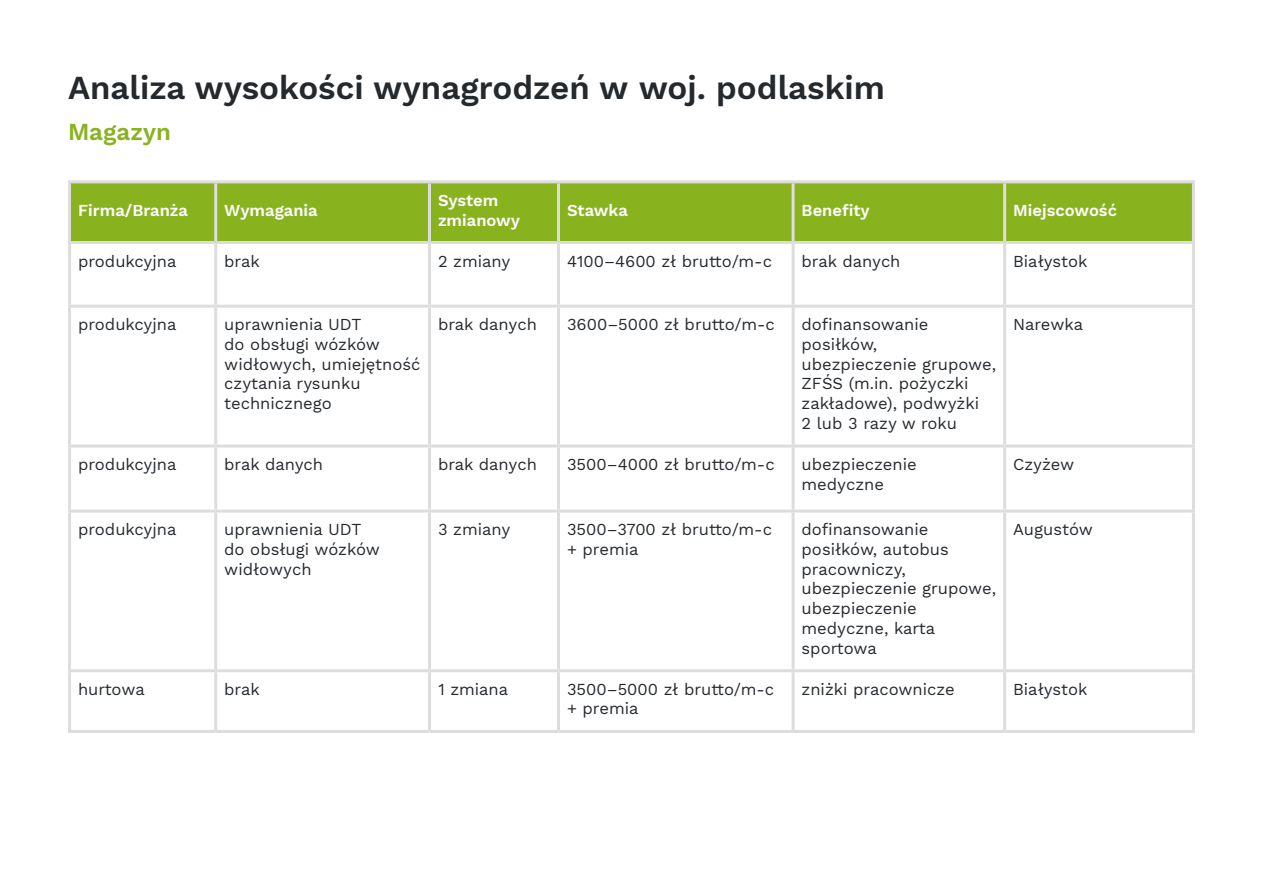
<style>
.page{position:relative;width:1263px;height:893px;background:#fff}
.page>*{position:absolute;margin:0;border:0;box-sizing:border-box;transform-origin:0 0}
.H2__czarny{font:600 33px "Work Sans";color:#24292e}
.H3__zielony{font:600 24px "Work Sans";color:#89b21f}
.Tabela_Wpis{font:16.5px/19.8px "Work Sans";color:#24292e}
.Tabela_Naglowek{font:600 16.5px/19.8px "Work Sans";color:#fff}
</style>
<div class="page">
<div style="left:71px;top:183px;width:1121px;height:58px;background:#89b21f"></div>
<hr style="left:68px;top:180px;width:148px;height:3px;background:#ddd">
<hr style="left:68px;top:183px;width:3px;height:58px;background:#ddd">
<hr style="left:216px;top:180px;width:213px;height:3px;background:#ddd">
<hr style="left:214px;top:183px;width:3px;height:58px;background:#ddd">
<hr style="left:429px;top:180px;width:129px;height:3px;background:#ddd">
<hr style="left:428px;top:183px;width:3px;height:58px;background:#ddd">
<hr style="left:558px;top:180px;width:235px;height:3px;background:#ddd">
<hr style="left:557px;top:183px;width:3px;height:58px;background:#ddd">
<hr style="left:793px;top:180px;width:212px;height:3px;background:#ddd">
<hr style="left:791px;top:183px;width:3px;height:58px;background:#ddd">
<hr style="left:1005px;top:180px;width:190px;height:3px;background:#ddd">
<hr style="left:1003px;top:183px;width:3px;height:58px;background:#ddd">
<hr style="left:1192px;top:183px;width:3px;height:58px;background:#ddd">
<hr style="left:68px;top:241px;width:148px;height:3px;background:#ddd">
<hr style="left:68px;top:244px;width:3px;height:61px;background:#ddd">
<hr style="left:216px;top:241px;width:213px;height:3px;background:#ddd">
<hr style="left:214px;top:244px;width:3px;height:61px;background:#ddd">
<hr style="left:429px;top:241px;width:129px;height:3px;background:#ddd">
<hr style="left:428px;top:244px;width:3px;height:61px;background:#ddd">
<hr style="left:558px;top:241px;width:235px;height:3px;background:#ddd">
<hr style="left:557px;top:244px;width:3px;height:61px;background:#ddd">
<hr style="left:793px;top:241px;width:212px;height:3px;background:#ddd">
<hr style="left:791px;top:244px;width:3px;height:61px;background:#ddd">
<hr style="left:1005px;top:241px;width:190px;height:3px;background:#ddd">
<hr style="left:1003px;top:244px;width:3px;height:61px;background:#ddd">
<hr style="left:1192px;top:244px;width:3px;height:61px;background:#ddd">
<hr style="left:68px;top:305px;width:148px;height:3px;background:#ddd">
<hr style="left:68px;top:308px;width:3px;height:136px;background:#ddd">
<hr style="left:216px;top:305px;width:213px;height:3px;background:#ddd">
<hr style="left:214px;top:308px;width:3px;height:136px;background:#ddd">
<hr style="left:429px;top:305px;width:129px;height:3px;background:#ddd">
<hr style="left:428px;top:308px;width:3px;height:136px;background:#ddd">
<hr style="left:558px;top:305px;width:235px;height:3px;background:#ddd">
<hr style="left:557px;top:308px;width:3px;height:136px;background:#ddd">
<hr style="left:793px;top:305px;width:212px;height:3px;background:#ddd">
<hr style="left:791px;top:308px;width:3px;height:136px;background:#ddd">
<hr style="left:1005px;top:305px;width:190px;height:3px;background:#ddd">
<hr style="left:1003px;top:308px;width:3px;height:136px;background:#ddd">
<hr style="left:1192px;top:308px;width:3px;height:136px;background:#ddd">
<hr style="left:68px;top:444px;width:148px;height:3px;background:#ddd">
<hr style="left:68px;top:447px;width:3px;height:63px;background:#ddd">
<hr style="left:216px;top:444px;width:213px;height:3px;background:#ddd">
<hr style="left:214px;top:447px;width:3px;height:63px;background:#ddd">
<hr style="left:429px;top:444px;width:129px;height:3px;background:#ddd">
<hr style="left:428px;top:447px;width:3px;height:63px;background:#ddd">
<hr style="left:558px;top:444px;width:235px;height:3px;background:#ddd">
<hr style="left:557px;top:447px;width:3px;height:63px;background:#ddd">
<hr style="left:793px;top:444px;width:212px;height:3px;background:#ddd">
<hr style="left:791px;top:447px;width:3px;height:63px;background:#ddd">
<hr style="left:1005px;top:444px;width:190px;height:3px;background:#ddd">
<hr style="left:1003px;top:447px;width:3px;height:63px;background:#ddd">
<hr style="left:1192px;top:447px;width:3px;height:63px;background:#ddd">
<hr style="left:68px;top:510px;width:148px;height:3px;background:#ddd">
<hr style="left:68px;top:513px;width:3px;height:156px;background:#ddd">
<hr style="left:216px;top:510px;width:213px;height:3px;background:#ddd">
<hr style="left:214px;top:513px;width:3px;height:156px;background:#ddd">
<hr style="left:429px;top:510px;width:129px;height:3px;background:#ddd">
<hr style="left:428px;top:513px;width:3px;height:156px;background:#ddd">
<hr style="left:558px;top:510px;width:235px;height:3px;background:#ddd">
<hr style="left:557px;top:513px;width:3px;height:156px;background:#ddd">
<hr style="left:793px;top:510px;width:212px;height:3px;background:#ddd">
<hr style="left:791px;top:513px;width:3px;height:156px;background:#ddd">
<hr style="left:1005px;top:510px;width:190px;height:3px;background:#ddd">
<hr style="left:1003px;top:513px;width:3px;height:156px;background:#ddd">
<hr style="left:1192px;top:513px;width:3px;height:156px;background:#ddd">
<hr style="left:68px;top:669px;width:148px;height:3px;background:#ddd">
<hr style="left:68px;top:672px;width:3px;height:58px;background:#ddd">
<hr style="left:216px;top:669px;width:213px;height:3px;background:#ddd">
<hr style="left:214px;top:672px;width:3px;height:58px;background:#ddd">
<hr style="left:429px;top:669px;width:129px;height:3px;background:#ddd">
<hr style="left:428px;top:672px;width:3px;height:58px;background:#ddd">
<hr style="left:558px;top:669px;width:235px;height:3px;background:#ddd">
<hr style="left:557px;top:672px;width:3px;height:58px;background:#ddd">
<hr style="left:793px;top:669px;width:212px;height:3px;background:#ddd">
<hr style="left:791px;top:672px;width:3px;height:58px;background:#ddd">
<hr style="left:1005px;top:669px;width:190px;height:3px;background:#ddd">
<hr style="left:1003px;top:672px;width:3px;height:58px;background:#ddd">
<hr style="left:1192px;top:672px;width:3px;height:58px;background:#ddd">
<hr style="left:68px;top:730px;width:148px;height:3px;background:#ddd">
<hr style="left:216px;top:730px;width:213px;height:3px;background:#ddd">
<hr style="left:429px;top:730px;width:129px;height:3px;background:#ddd">
<hr style="left:558px;top:730px;width:235px;height:3px;background:#ddd">
<hr style="left:793px;top:730px;width:212px;height:3px;background:#ddd">
<hr style="left:1005px;top:730px;width:190px;height:3px;background:#ddd">
<p class="H2__czarny" style="left:68px;top:68px;width:818px">Analiza wysokości wynagrodzeń w woj. podlaskim</p>
<p class="H3__zielony" style="left:68px;top:118px;width:105px">Magazyn</p>
<p class="Tabela_Naglowek" style="left:78px;top:201px;width:111px">Firma/Branża</p>
<p class="Tabela_Naglowek" style="left:224px;top:201px;width:95px">Wymagania</p>
<p class="Tabela_Naglowek" style="left:438px;top:191px;width:84px">System zmianowy</p>
<p class="Tabela_Naglowek" style="left:567px;top:201px;width:62px">Stawka</p>
<p class="Tabela_Naglowek" style="left:801px;top:201px;width:70px">Benefity</p>
<p class="Tabela_Naglowek" style="left:1013px;top:201px;width:105px">Miejscowość</p>
<p class="Tabela_Wpis" style="left:78px;top:252px;width:100px">produkcyjna</p>
<p class="Tabela_Wpis" style="left:224px;top:252px;width:37px">brak</p>
<p class="Tabela_Wpis" style="left:438px;top:252px;width:74px">2 zmiany</p>
<p class="Tabela_Wpis" style="left:567px;top:252px;width:206px">4100–4600 zł brutto/m-c</p>
<p class="Tabela_Wpis" style="left:801px;top:252px;width:100px">brak danych</p>
<p class="Tabela_Wpis" style="left:1013px;top:252px;width:76px">Białystok</p>
<p class="Tabela_Wpis" style="left:78px;top:315px;width:100px">produkcyjna</p>
<p class="Tabela_Wpis" style="left:224px;top:315px;width:198px">uprawnienia UDT<br>do obsługi wózków widłowych, umiejętność czytania rysunku technicznego</p>
<p class="Tabela_Wpis" style="left:438px;top:315px;width:100px">brak danych</p>
<p class="Tabela_Wpis" style="left:567px;top:315px;width:209px">3600–5000 zł brutto/m-c</p>
<p class="Tabela_Wpis" style="left:801px;top:315px;width:196px">dofinansowanie posiłków, ubezpieczenie grupowe,<br>ZFŚS (m.in. pożyczki zakładowe), podwyżki<br>2 lub 3 razy w roku</p>
<p class="Tabela_Wpis" style="left:1013px;top:315px;width:71px">Narewka</p>
<p class="Tabela_Wpis" style="left:78px;top:455px;width:100px">produkcyjna</p>
<p class="Tabela_Wpis" style="left:224px;top:455px;width:100px">brak danych</p>
<p class="Tabela_Wpis" style="left:438px;top:455px;width:100px">brak danych</p>
<p class="Tabela_Wpis" style="left:567px;top:455px;width:209px">3500–4000 zł brutto/m-c</p>
<p class="Tabela_Wpis" style="left:801px;top:455px;width:117px">ubezpieczenie medyczne</p>
<p class="Tabela_Wpis" style="left:1013px;top:455px;width:63px">Czyżew</p>
<p class="Tabela_Wpis" style="left:78px;top:520px;width:100px">produkcyjna</p>
<p class="Tabela_Wpis" style="left:224px;top:520px;width:157px">uprawnienia UDT do obsługi wózków widłowych</p>
<p class="Tabela_Wpis" style="left:438px;top:520px;width:74px">3 zmiany</p>
<p class="Tabela_Wpis" style="left:567px;top:520px;width:206px">3500–3700 zł brutto/m-c + premia</p>
<p class="Tabela_Wpis" style="left:801px;top:520px;width:196px">dofinansowanie posiłków, autobus pracowniczy, ubezpieczenie grupowe, ubezpieczenie medyczne, karta sportowa</p>
<p class="Tabela_Wpis" style="left:1013px;top:520px;width:81px">Augustów</p>
<p class="Tabela_Wpis" style="left:78px;top:680px;width:68px">hurtowa</p>
<p class="Tabela_Wpis" style="left:224px;top:680px;width:37px">brak</p>
<p class="Tabela_Wpis" style="left:438px;top:680px;width:72px">1 zmiana</p>
<p class="Tabela_Wpis" style="left:567px;top:680px;width:209px">3500–5000 zł brutto/m-c + premia</p>
<p class="Tabela_Wpis" style="left:801px;top:680px;width:155px">zniżki pracownicze</p>
<p class="Tabela_Wpis" style="left:1013px;top:680px;width:76px">Białystok</p>
</div>
